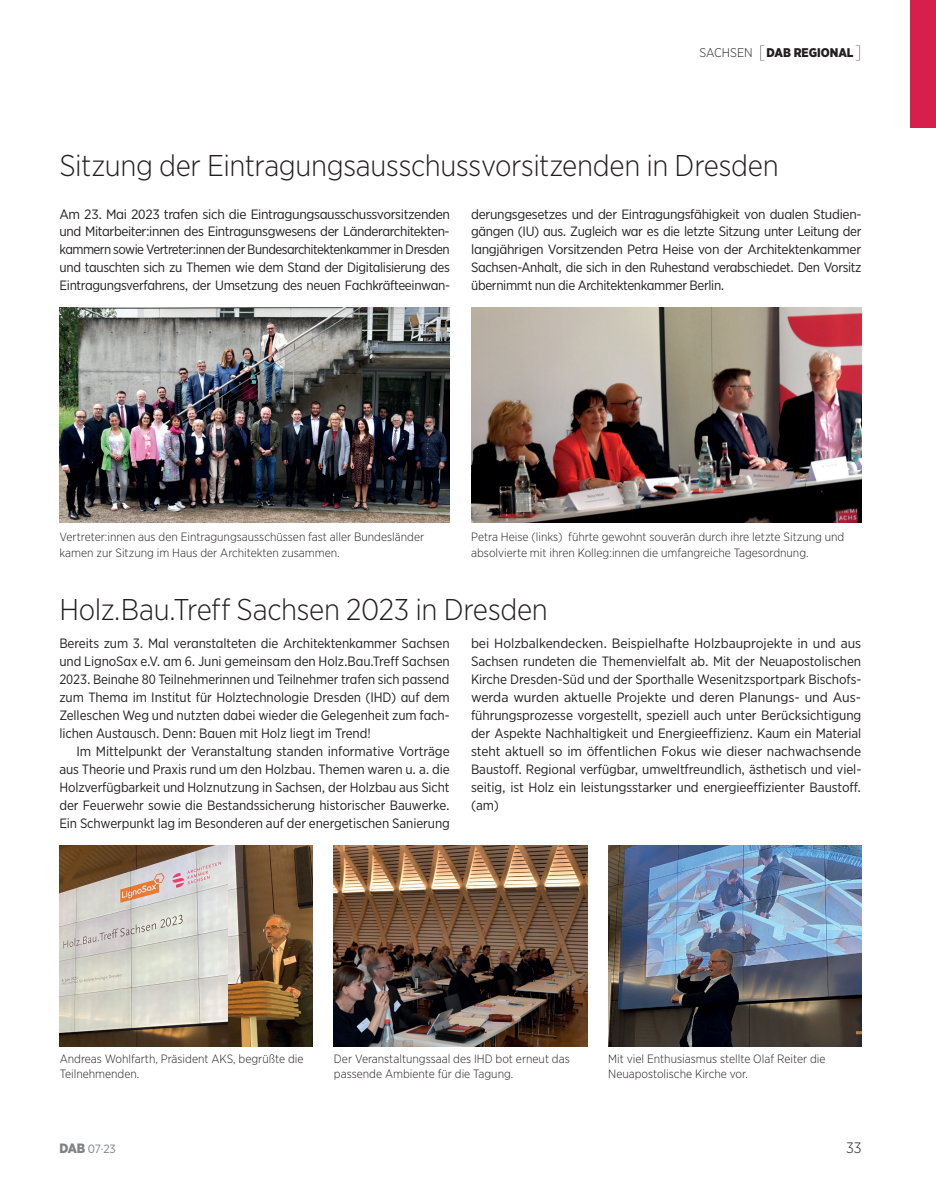
<style>
.page{position:relative;width:936px;height:1191px;background:#fff}
.page>*{position:absolute;margin:0;border:0;box-sizing:border-box;transform-origin:0 0}
.t1{font:300 30px "Gotham Narrow";letter-spacing:-.01em;color:#231f20}
.t2{font:300 15px "Gotham Narrow";color:#231f20}
.t3{font:13.5px/17.9px "Gotham Narrow";letter-spacing:-.01em;color:#231f20;text-align:justify}
.t4{font:13.5px/17.9px "Gotham Narrow";letter-spacing:-.01em;color:#231f20;text-align:justify;scale:1.04 1}
.t5{font:900 12.6px "Gotham Narrow";color:#231f20}
.t6{font:300 12.6px "Gotham Narrow";color:#231f20}
.t7{font:300 12px/15px "Gotham Narrow";color:#231f20}
.t8{font:12px "Gotham Narrow";color:#808285}
.s1{font-weight:100;font-size:18px}
.s2{font-weight:900;font-size:13.5px}
</style>
<div class="page">
<img style="left:60px;top:307px;width:390px;height:215px">
<img style="left:471px;top:308px;width:390px;height:214px">
<img style="left:60px;top:845px;width:168px;height:201px">
<img style="left:608px;top:845px;width:253px;height:201px">
<img style="left:242px;top:845px;width:70px;height:201px">
<img style="left:228px;top:845px;width:14px;height:201px">
<img style="left:334px;top:845px;width:253px;height:201px">
<div style="left:910px;top:0;width:25px;height:128px;background:#d81e4c"></div>
<p class="t6" style="left:699px;top:45px;width:16px">Sachsen</p>
<p class="t5" style="left:758px;top:44px;width:104px"><span class="s1">[</span>DAB REGIONAL<span class="s1">]</span></p>
<h1 class="t1" style="left:60px;top:147px;width:720px">Sitzung der Eintragungsausschussvorsitzenden in Dresden</h1>
<p class="t4" style="left:60px;top:205px;width:377px">Am 23. Mai 2023 trafen sich die Eintragungsausschussvorsitzenden und Mitarbeiter:innen des Eintragunsgwesens der Länderarchitekten&shy;kammern sowie Vertreter:innen der Bundesarchitektenkammer in Dresden und tauschten sich zu Themen wie dem Stand der Digitalisierung des Eintragungsverfahrens, der Umsetzung des neuen Fachkräfteeinwan-</p>
<p class="t3" style="left:471px;top:205px;width:392px">derungsgesetzes und der Eintragungsfähigkeit von dualen Studien&shy;gängen (IU) aus. Zugleich war es die letzte Sitzung unter Leitung der langjährigen Vorsitzenden Petra Heise von der Architektenkammer Sachsen-Anhalt, die sich in den Ruhestand verabschiedet. Den Vorsitz übernimmt nun die Architektenkammer Berlin.</p>
<p class="t7" style="left:60px;top:528px;width:366px;line-height:16.5px">Vertreter:innen aus den Eintragungsausschüssen fast aller Bundesländer kamen zur Sitzung im Haus der Architekten zusammen.</p>
<p class="t7" style="left:471px;top:528px;width:374px;line-height:16.5px">Petra Heise (links) führte gewohnt souverän durch ihre letzte Sitzung und absolvierte mit ihren Kolleg:innen die umfangreiche Tagesordnung.</p>
<h1 class="t1" style="left:59px;top:591px;width:490px">Holz.Bau.Treff Sachsen 2023 in Dresden</h1>
<p class="t3" style="left:59px;top:634px;width:392px">Bereits zum 3. Mal veranstalteten die Architektenkammer Sachsen und LignoSax e.V. am 6. Juni gemeinsam den Holz.Bau.Treff Sachsen 2023. Beinahe 80 Teilnehmerinnen und Teilnehmer trafen sich passend zum Thema im Institut für Holztechnologie Dresden (IHD) auf dem Zelleschen Weg und nutzten dabei wieder die Gelegenheit zum fach&shy;lichen Austausch. Denn: Bauen mit Holz liegt im Trend!</p>
<p class="t3" style="left:59px;top:742px;width:392px;text-indent:17px">Im Mittelpunkt der Veranstaltung standen informative Vorträge aus Theorie und Praxis rund um den Holzbau. Themen waren u. a. die Holzverfügbarkeit und Holznutzung in Sachsen, der Holzbau aus Sicht der Feuerwehr sowie die Bestandssicherung historischer Bauwerke.<br>Ein Schwerpunkt lag im Besonderen auf der energetischen Sanierung</p>
<p class="t4" style="left:471px;top:634px;width:377px">bei Holzbalkendecken. Beispielhafte Holzbauprojekte in und aus Sachsen rundeten die Themenvielfalt ab. Mit der Neuapostolischen Kirche Dresden-Süd und der Sporthalle Wesenitzsportpark Bischofs&shy;werda wurden aktuelle Projekte und deren Planungs- und Aus&shy;führungsprozesse vorgestellt, speziell auch unter Berücksichtigung der Aspekte Nachhaltigkeit und Energieeffizienz. Kaum ein Material steht aktuell so im öffentlichen Fokus wie dieser nachwachsende Baustoff. Regional verfügbar, umweltfreundlich, ästhetisch und viel&shy;seitig, ist Holz ein leistungsstarker und energieeffizienter Baustoff. (am)</p>
<p class="t7" style="left:60px;top:1051px;width:245px">Andreas Wohlfarth, Präsident AKS, begrüßte die<br>Teilnehmenden.</p>
<p class="t7" style="left:334px;top:1051px;width:237px">Der Veranstaltungssaal des IHD bot erneut das passende Ambiente für die Tagung.</p>
<p class="t7" style="left:608px;top:1051px;width:219px">Mit viel Enthusiasmus stellte Olaf Reiter die<br>Neuapostolische Kirche vor.</p>
<p class="t8" style="left:60px;top:1141px;width:58px"><span class="s2">DAB</span> 07·23</p>
<p class="t2" style="left:846px;top:1138px;width:17px">33</p>
</div>
